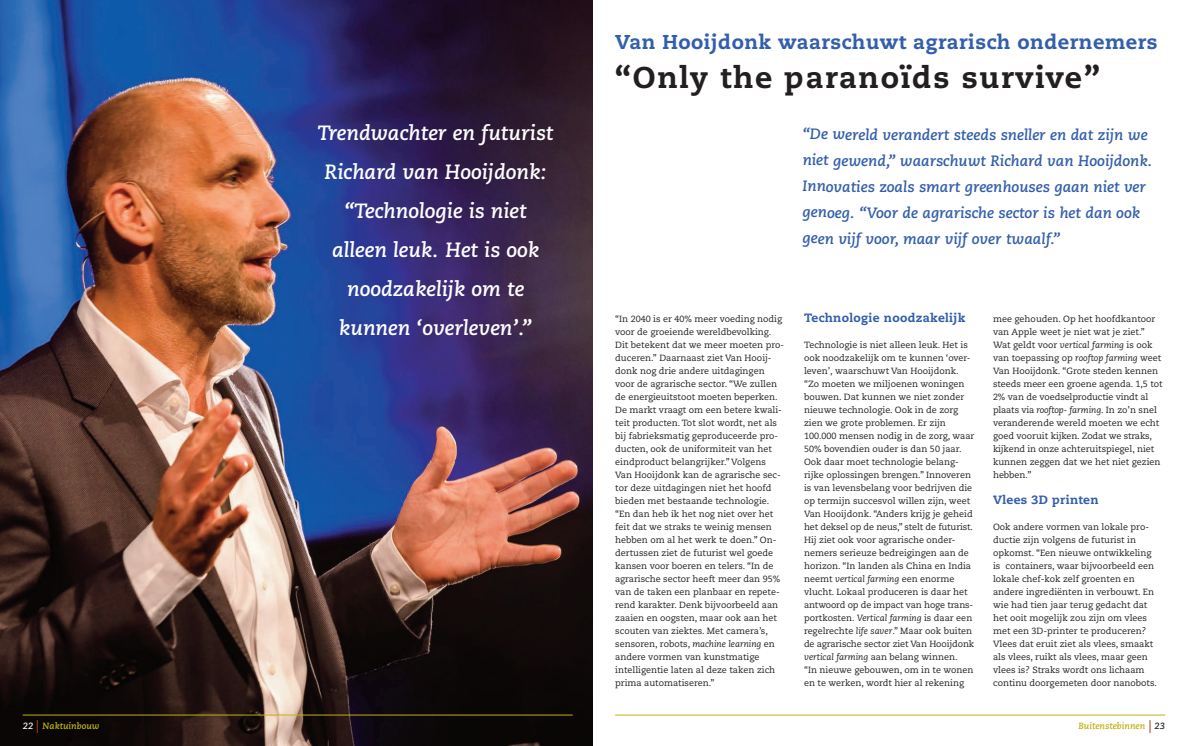
<style>
.page{position:relative;width:1185px;height:746px;background:#fff}
.page>*{position:absolute;margin:0;border:0;box-sizing:border-box;transform-origin:0 0}
.t1{font:800 30px "Caecilia LT Std";letter-spacing:.055em;color:#231f20}
.t2{font:italic 700 20.6px/39px "Caecilia LT Std";color:#fff;text-align:center}
.t3{font:800 20px "Caecilia LT Std";letter-spacing:.025em;color:#325eab}
.t4{font:italic 700 15px/26px "Caecilia LT Std";color:#325eab}
.t5{font:800 12px "Caecilia LT Std";letter-spacing:.025em;color:#325eab}
.t6{font:9px/13px "Caecilia LT Std";color:#231f20}
.t7{font:italic 700 9px "Caecilia LT Std";color:#c0b013}
.s1{color:#fff}
.s2{font-style:italic}
.s3{color:#231f20}
</style>
<div class="page">
<img style="left:0;top:0;width:592px;height:745px">
<hr style="left:23px;top:714px;width:550px;height:1px;background:#c0b013">
<svg style="left:37px;top:720px;width:1px;height:12px"></svg>
<hr style="left:615px;top:714px;width:550px;height:1px;background:#c0b013">
<svg style="left:1149px;top:720px;width:1px;height:13px"></svg>
<p class="t7" style="left:23px;top:722px;width:78px"><span class="s1">22</span> Naktuinbouw</p>
<h2 class="t2" style="left:318px;top:115px;width:237px">Trendwachter en futurist<br>Richard van Hooijdonk: “Technologie is niet alleen leuk. Het is ook noodzakelijk om te kunnen ‘overleven’.”</h2>
<h3 class="t3" style="left:615px;top:33px;width:544px">Van Hooijdonk waarschuwt agrarisch ondernemers</h3>
<h1 class="t1" style="left:615px;top:65px;width:486px">“Only the paranoïds survive”</h1>
<p class="t4" style="left:802px;top:123px;width:351px">“De wereld verandert steeds sneller en dat zijn we niet gewend,” waarschuwt Richard van Hooijdonk.<br>Innovaties zoals smart greenhouses gaan niet ver genoeg. “Voor de agrarische sector is het dan ook geen vijf voor, maar vijf over twaalf.”</p>
<p class="t6" style="left:615px;top:313px;width:170px">“In 2040 is er 40% meer voeding nodig voor de groeiende wereldbevolking.<br>Dit betekent dat we meer moeten pro&shy;duceren.” Daarnaast ziet Van Hooij&shy;donk nog drie andere uitdagingen voor de agrarische sector. “We zullen de energieuitstoot moeten beperken.<br>De markt vraagt om een betere kwali&shy;teit producten. Tot slot wordt, net als bij fabrieksmatig geproduceerde pro&shy;ducten, ook de uniformiteit van het eindproduct belangrijker.” Volgens Van Hooijdonk kan de agrarische sec&shy;tor deze uitdagingen niet het hoofd bieden met bestaande technologie. “En dan heb ik het nog niet over het feit dat we straks te weinig mensen hebben om al het werk te doen.” On&shy;dertussen ziet de futurist wel goede kansen voor boeren en telers. “In de agrarische sector heeft meer dan 95% van de taken een planbaar en repete&shy;rend karakter. Denk bijvoorbeeld aan zaaien en oogsten, maar ook aan het scouten van ziektes. Met camera’s, sensoren, robots, <span class="s2">machine learning</span> en andere vormen van kunstmatige intelligentie laten al deze taken zich prima automatiseren.”</p>
<h3 class="t5" style="left:804px;top:312px;width:163px">Technologie noodzakelijk</h3>
<p class="t6" style="left:804px;top:339px;width:172px">Technologie is niet alleen leuk. Het is ook noodzakelijk om te kunnen ‘over&shy;leven’, waarschuwt Van Hooijdonk. “Zo moeten we miljoenen woningen bouwen. Dat kunnen we niet zonder nieuwe technologie. Ook in de zorg zien we grote problemen. Er zijn 100.000 mensen nodig in de zorg, waar 50% bovendien ouder is dan 50 jaar.<br>Ook daar moet technologie belang&shy;rijke oplossingen brengen.” Innoveren is van levensbelang voor bedrijven die op termijn succesvol willen zijn, weet Van Hooijdonk. “Anders krijg je geheid het deksel op de neus,” stelt de futurist.<br>Hij ziet ook voor agrarische onder&shy;nemers serieuze bedreigingen aan de horizon. “In landen als China en India neemt <span class="s2">vertical farming</span> een enorme vlucht. Lokaal produceren is daar het antwoord op de impact van hoge trans&shy;portkosten. <span class="s2">Vertical farming</span> is daar een regelrechte <span class="s2">life saver</span>.” Maar ook buiten de agrarische sector ziet Van Hooijdonk <span class="s2">vertical farming</span> aan belang winnen.<br>“In nieuwe gebouwen, om in te wonen en te werken, wordt hier al rekening</p>
<p class="t6" style="left:993px;top:313px;width:171px">mee gehouden. Op het hoofdkantoor van Apple weet je niet wat je ziet.” Wat geldt voor <span class="s2">vertical farming</span> is ook van toepassing op <span class="s2">rooftop farming</span> weet Van Hooijdonk. “Grote steden kennen steeds meer een groene agenda. 1,5 tot 2% van de voedselproductie vindt al plaats via <span class="s2">rooftop- farming</span>. In zo’n snel veranderende wereld moeten we echt goed vooruit kijken. Zodat we straks, kijkend in onze achteruitspiegel, niet kunnen zeggen dat we het niet gezien hebben.”</p>
<h3 class="t5" style="left:993px;top:494px;width:107px">Vlees 3D printen</h3>
<p class="t6" style="left:993px;top:521px;width:166px">Ook andere vormen van lokale pro&shy;ductie zijn volgens de futurist in opkomst. “Een nieuwe ontwikkeling is containers, waar bijvoorbeeld een lokale chef-kok zelf groenten en andere ingrediënten in verbouwt. En wie had tien jaar terug gedacht dat het ooit mogelijk zou zijn om vlees met een 3D-printer te produceren?<br>Vlees dat eruit ziet als vlees, smaakt als vlees, ruikt als vlees, maar geen vlees is? Straks wordt ons lichaam continu doorgemeten door nanobots.</p>
<p class="t7" style="left:1079px;top:722px;width:88px">Buitenstebinnen <span class="s3">23</span></p>
</div>
